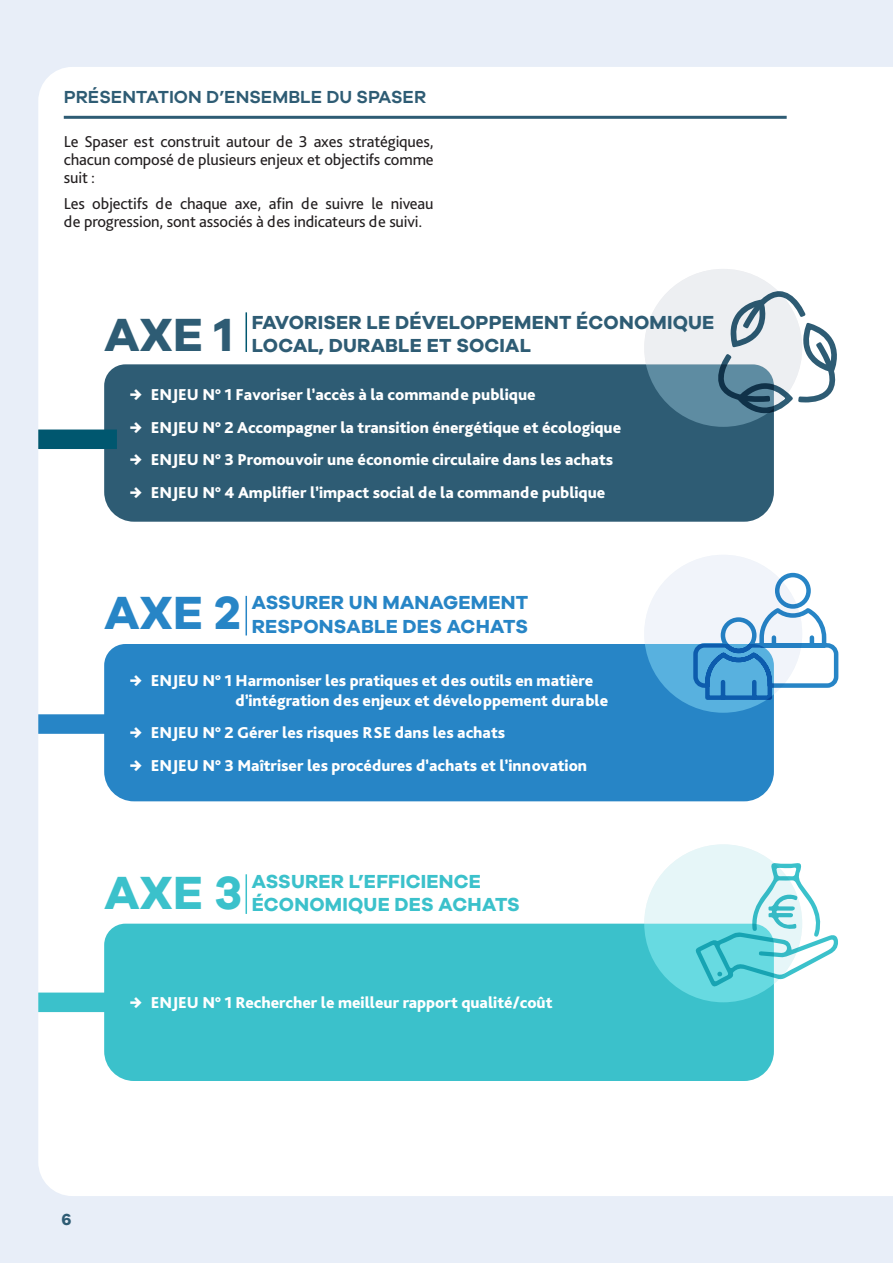
<style>
.page{position:relative;width:893px;height:1263px;background:#e8eef8}
.page>*{position:absolute;margin:0;border:0;box-sizing:border-box;transform-origin:0 0}
.t1{font:700 48px "Galano Grotesque";color:#2e5c74}
.t2{font:700 48px "Galano Grotesque";color:#2785c6}
.t3{font:700 48px "Galano Grotesque";color:#3bc1cb}
.t4{font:700 19.5px/23.4px "Galano Grotesque";letter-spacing:.01em;color:#2e5c74}
.t5{font:700 19.5px/23.4px "Galano Grotesque";letter-spacing:.01em;color:#2785c6}
.t6{font:700 19.5px/23.4px "Galano Grotesque";letter-spacing:.01em;color:#3bc1cb}
.t7{font:600 18px "Galano Grotesque";color:#2e5c74}
.t8{font:800 16.5px/19.8px "Bliss Pro";color:#fff}
.t9{font:16.5px/18px "Bliss Pro";letter-spacing:-.01em;color:#231f20;text-align:justify}
.t10{font:700 16.5px "Galano Grotesque";color:#2e5c74}
.s1{font-family:"Galano Grotesque";font-weight:700}
</style>
<div class="page">
<div style="left:38px;top:67px;width:855px;height:1129px;background:#fff"></div>
<div style="left:104px;top:364px;width:670px;height:158px;background:#2e5c74"></div>
<div style="left:104px;top:644px;width:670px;height:157px;background:#2785c6"></div>
<div style="left:104px;top:924px;width:670px;height:157px;background:#3bc1cb"></div>
<hr style="left:246px;top:312px;width:1px;height:40px;background:#00576f">
<hr style="left:246px;top:596px;width:1px;height:39px;background:#2785c6">
<hr style="left:246px;top:874px;width:1px;height:40px;background:#3bc1cb">
<div style="left:38px;top:429px;width:79px;height:20px;background:#00576f"></div>
<div style="left:38px;top:714px;width:79px;height:20px;background:#2785c6"></div>
<div style="left:38px;top:992px;width:79px;height:20px;background:#3bc1cb"></div>
<svg style="left:644px;top:269px;width:158px;height:158px"></svg>
<svg style="left:644px;top:555px;width:158px;height:158px;fill:#f1f4fa"></svg>
<svg style="left:644px;top:844px;width:158px;height:158px"></svg>
<svg style="left:717px;top:290px;width:121px;height:125px"></svg>
<svg style="left:695px;top:863px;width:143px;height:124px"></svg>
<svg style="left:692px;top:571px;width:148px;height:130px"></svg>
<hr style="left:64px;top:116px;width:723px;height:3px;background:#2e5c74">
<p class="t7" style="left:64px;top:86px;width:364px">PRÉSENTATION D’ENSEMBLE DU SPASER</p>
<p class="t9" style="left:64px;top:132px;width:371px">Le Spaser est construit autour de 3 axes stratégiques, chacun composé de plusieurs enjeux et objectifs comme suit :</p>
<p class="t9" style="left:64px;top:194px;width:371px">Les objectifs de chaque axe, afin de suivre le niveau de progression, sont associés à des indicateurs de suivi.</p>
<p class="t1" style="left:104px;top:305px;width:130px">AXE 1</p>
<p class="t4" style="left:252px;top:310px;width:464px">FAVORISER LE DÉVELOPPEMENT ÉCONOMIQUE<br>LOCAL, DURABLE ET SOCIAL</p>
<p class="t8" style="left:130px;top:384px;width:407px"><span class="s1">→</span> ENJEU N° 1 Favoriser l’accès à la commande publique</p>
<p class="t8" style="left:130px;top:417px;width:493px"><span class="s1">→</span> ENJEU N° 2 Accompagner la transition énergétique et écologique</p>
<p class="t8" style="left:130px;top:449px;width:485px"><span class="s1">→</span> ENJEU N° 3 Promouvoir une économie circulaire dans les achats</p>
<p class="t8" style="left:130px;top:482px;width:477px"><span class="s1">→</span> ENJEU N° 4 Amplifier l’impact social de la commande publique</p>
<p class="t2" style="left:104px;top:583px;width:138px">AXE 2</p>
<p class="t5" style="left:252px;top:590px;width:278px">ASSURER UN MANAGEMENT<br>RESPONSABLE DES ACHATS</p>
<p class="t8" style="left:235px;top:670px;width:374px;text-indent:-106px"><span class="s1">→</span> ENJEU N° 1 Harmoniser les pratiques et des outils en matière d’intégration des enjeux et développement durable</p>
<p class="t8" style="left:130px;top:723px;width:377px"><span class="s1">→</span> ENJEU N° 2 Gérer les risques RSE dans les achats</p>
<p class="t8" style="left:130px;top:755px;width:459px"><span class="s1">→</span> ENJEU N° 3 Maîtriser les procédures d’achats et l’innovation</p>
<p class="t3" style="left:104px;top:863px;width:139px">AXE 3</p>
<p class="t6" style="left:252px;top:869px;width:270px">ASSURER L’EFFICIENCE<br>ÉCONOMIQUE DES ACHATS</p>
<p class="t8" style="left:130px;top:992px;width:424px"><span class="s1">→</span> ENJEU N° 1 Rechercher le meilleur rapport qualité/coût</p>
<p class="t10" style="left:62px;top:1209px;width:12px">6</p>
</div>
